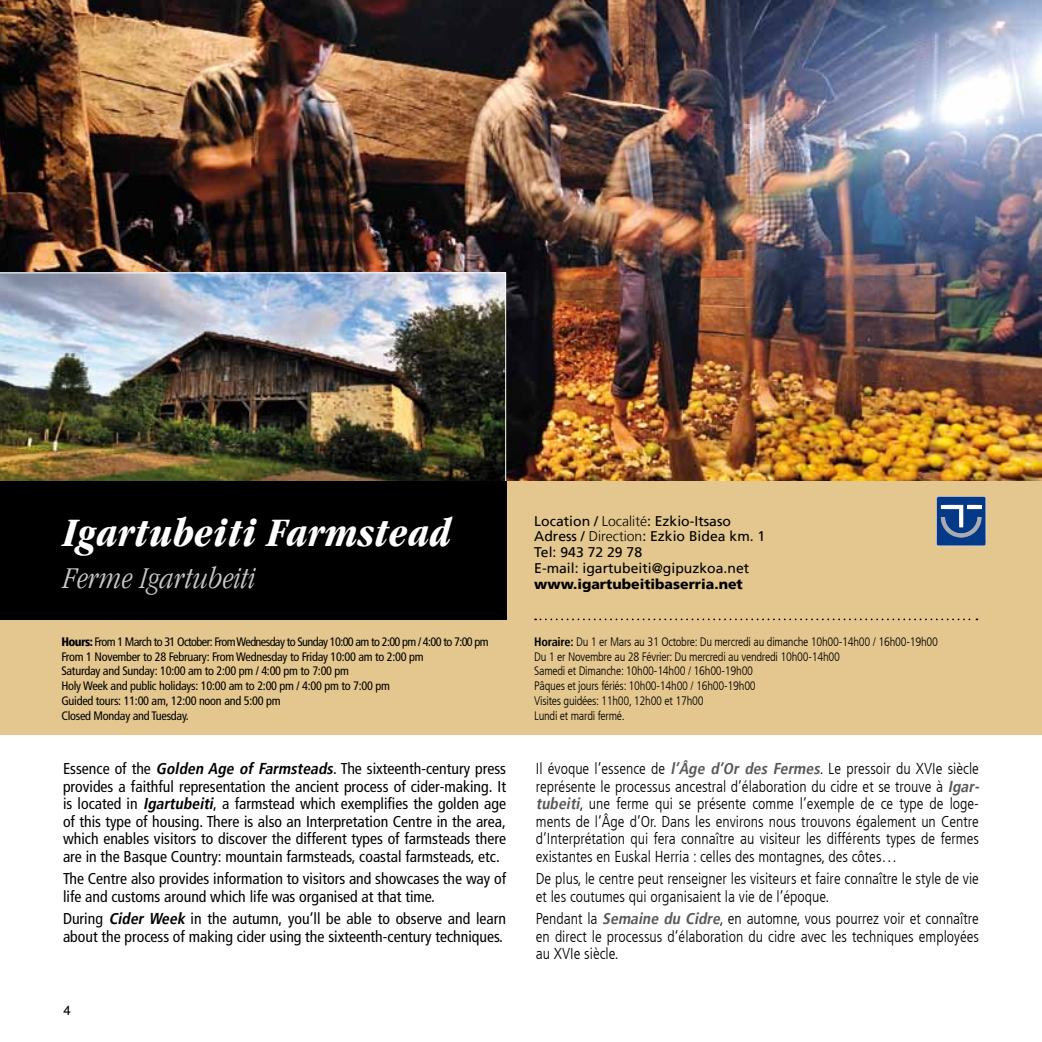
<style>
.page{position:relative;width:1042px;height:1042px;background:#fff}
.page>*{position:absolute;margin:0;border:0;box-sizing:border-box;transform-origin:0 0}
.t1{font:italic 700 condensed 42px "Garamond LT";letter-spacing:.01em;color:#fff}
.t2{font:italic 300 condensed 31.5px "Garamond LT";letter-spacing:.01em;color:#c6c7c8}
.t3{font:300 condensed 15.75px/17.5px "Frutiger LT";color:#000}
.t4{font:condensed 15.75px/17.5px "Frutiger LT";color:#000}
.t5{font:14px/15.8px "Frutiger LT";color:#000}
.t6{font:900 14px "Frutiger LT";color:#000}
.t7{font:14px "Bliss";color:#000}
.t8{font:condensed 12.25px/14.7px "Frutiger LT";letter-spacing:-.02em;color:#000}
.t9{font:300 condensed 12.25px/14.7px "Frutiger LT";letter-spacing:-.02em;color:#000}
.s1{font-weight:900}
.s2{font-weight:700;font-style:italic}
.s3{font-weight:300}
.s4{font-weight:700}
.s5{font-weight:700;font-style:italic;color:#58585a}
</style>
<div class="page">
<img style="left:0;top:0;width:1042px;height:481px">
<img style="left:0;top:272px;width:506px;height:209px">
<div style="left:0;top:481px;width:1042px;height:253px;background:#e3c78e"></div>
<div style="left:0;top:481px;width:506px;height:139px;background:#000"></div>
<svg style="left:535px;top:618px;width:442px;height:2px"></svg>
<svg style="left:936px;top:496px;width:51px;height:51px"></svg>
<hr style="left:967px;top:505px;width:14px;height:4px;background:#fff">
<h1 class="t1" style="left:63px;top:509px;width:389px">Igartubeiti Farmstead</h1>
<h2 class="t2" style="left:63px;top:561px;width:194px">Ferme Igartubeiti</h2>
<p class="t8" style="left:61px;top:634px;width:429px"><span class="s1">Hours:</span> From 1 March to 31 October: From Wednesday to Sunday 10:00 am to 2:00 pm / 4:00 to 7:00 pm From 1 November to 28 February: From Wednesday to Friday 10:00 am to 2:00 pm<br>Saturday and Sunday: 10:00 am to 2:00 pm / 4:00 pm to 7:00 pm<br>Holy Week and public holidays: 10:00 am to 2:00 pm / 4:00 pm to 7:00 pm<br>Guided tours: 11:00 am, 12:00 noon and 5:00 pm<br>Closed Monday and Tuesday.</p>
<p class="t4" style="left:63px;top:760px;width:444px;text-align:justify">Essence of the <span class="s2">Golden Age of Farmsteads</span>. The sixteenth-century press provides a faithful representation the ancient process of cider-making. It is located in <span class="s2">Igartubeiti</span>, a farmstead which exemplifies the golden age of this type of housing. There is also an Interpretation Centre in the area, which enables visitors to discover the different types of farmsteads there are in the Basque Country: mountain farmsteads, coastal farmsteads, etc.</p>
<p class="t4" style="left:63px;top:870px;width:444px">The Centre also provides information to visitors and showcases the way of life and customs around which life was organised at that time.</p>
<p class="t4" style="left:63px;top:910px;width:444px">During <span class="s2">Cider Week</span> in the autumn, you’ll be able to observe and learn about the process of making cider using the sixteenth-century techniques.</p>
<p class="t7" style="left:63px;top:1003px;width:9px">4</p>
<p class="t5" style="left:534px;top:513px;width:233px">Location / <span class="s3">Localité</span>: Ezkio-Itsaso<br>Adress / <span class="s3">Direction</span>: Ezkio Bidea km. 1<br>Tel: 943 72 29 78<br>E-mail: igartubeiti@gipuzkoa.net</p>
<p class="t6" style="left:534px;top:575px;width:210px">www.igartubeitibaserria.net</p>
<p class="t9" style="left:534px;top:634px;width:405px"><span class="s4">Horaire:</span> Du 1 er Mars au 31 Octobre: Du mercredi au dimanche 10h00-14h00 / 16h00-19h00<br>Du 1 er Novembre au 28 Février: Du mercredi au vendredi 10h00-14h00<br>Samedi et Dimanche: 10h00-14h00 / 16h00-19h00<br>Pâques et jours fériés: 10h00-14h00 / 16h00-19h00<br>Visites guidées: 11h00, 12h00 et 17h00<br>Lundi et mardi fermé.</p>
<p class="t3" style="left:536px;top:760px;width:448px">Il évoque l’essence de <span class="s5">l’Âge d’Or des Fermes</span>. Le pressoir du XVIe siècle représente le processus ancestral d’élaboration du cidre et se trouve à <span class="s5">Igar&shy;tubeiti</span>, une ferme qui se présente comme l’exemple de ce type de loge&shy;ments de l’Âge d’Or. Dans les environs nous trouvons également un Centre d’Interprétation qui fera connaître au visiteur les différents types de fermes existantes en Euskal Herria : celles des montagnes, des côtes…</p>
<p class="t3" style="left:536px;top:870px;width:445px">De plus, le centre peut renseigner les visiteurs et faire connaître le style de vie et les coutumes qui organisaient la vie de l’époque.</p>
<p class="t3" style="left:536px;top:910px;width:445px;text-align:justify">Pendant la <span class="s5">Semaine du Cidre</span>, en automne, vous pourrez voir et connaître en direct le processus d’élaboration du cidre avec les techniques employées au XVIe siècle.</p>
</div>
